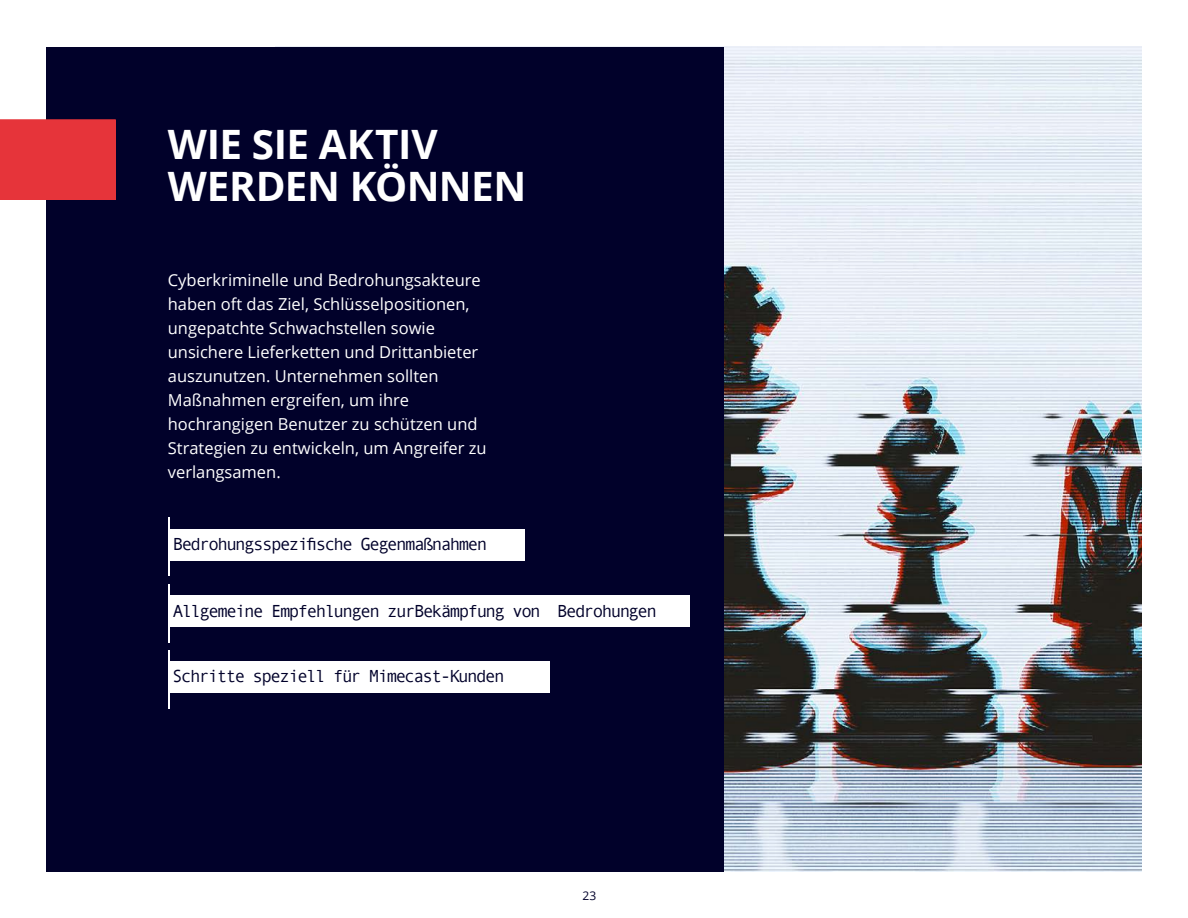
<style>
.page{position:relative;width:1188px;height:918px;background:#fff}
.page>*{position:absolute;margin:0;border:0;box-sizing:border-box;transform-origin:0 0}
.t1{font:700 40.5px/42px "Open Sans";letter-spacing:-.01em;color:#fff}
.t2{font:17.55px "Andale Mono";letter-spacing:-.09em;color:#01012a}
.t3{font:16.5px/24px "Open Sans";color:#fff}
.t4{font:12px "Open Sans";color:#01012a}
</style>
<div class="page">
<img style="left:276px;top:46px;width:865px;height:826px">
<div style="left:47px;top:47px;width:677px;height:825px;background:#01012a"></div>
<div style="left:0;top:119px;width:116px;height:81px;background:#e6343a"></div>
<div style="left:170px;top:529px;width:354px;height:31px;background:#fff"></div>
<hr style="left:168px;top:518px;width:2px;height:58px;background:#fff">
<div style="left:170px;top:596px;width:520px;height:31px;background:#fff"></div>
<hr style="left:168px;top:585px;width:2px;height:58px;background:#fff">
<div style="left:169px;top:661px;width:381px;height:32px;background:#fff"></div>
<hr style="left:168px;top:650px;width:1px;height:58px;background:#fff">
<h1 class="t1" style="left:168px;top:122px;width:360px">WIE SIE AKTIV<br>WERDEN KÖNNEN</h1>
<p class="t3" style="left:168px;top:268px;width:320px">Cyberkriminelle und Bedrohungsakteure haben oft das Ziel, Schlüsselpositionen, ungepatchte Schwachstellen sowie unsichere Lieferketten und Drittanbieter auszunutzen. Unternehmen sollten Maßnahmen ergreifen, um ihre hochrangigen Benutzer zu schützen und Strategien zu entwickeln, um Angreifer zu verlangsamen.</p>
<p class="t2" style="left:173px;top:533px;width:316px">Bedrohungsspezifische Gegenmaßnahmen</p>
<p class="t2" style="left:173px;top:600px;width:486px">Allgemeine Empfehlungen zurBekämpfung von Bedrohungen</p>
<p class="t2" style="left:172px;top:665px;width:334px">Schritte speziell für Mimecast-Kunden</p>
<p class="t4" style="left:583px;top:888px;width:15px">23</p>
</div>
